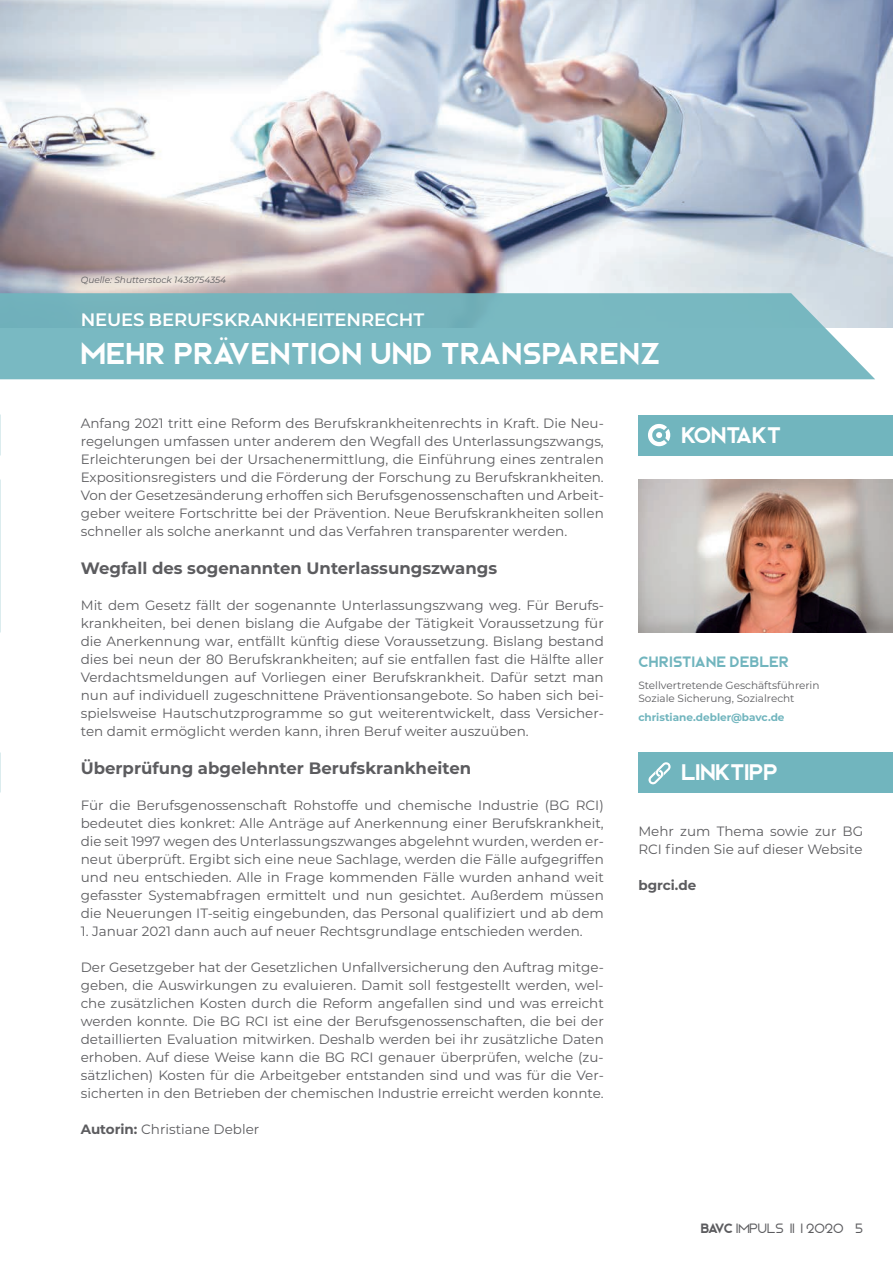
<style>
.page{position:relative;width:893px;height:1263px;background:#fff}
.page>*{position:absolute;margin:0;border:0;box-sizing:border-box;transform-origin:0 0}
.t1{font:30px "Bjorn";letter-spacing:.025em;color:#fff}
.t2{font:22.5px "Bjorn";color:#fff}
.t3{font:600 18px "Montserrat";letter-spacing:-.005em;color:#fff}
.t4{font:700 16.5px "Montserrat";color:#5c5c5f}
.t5{font:15px "Bjorn";letter-spacing:.025em;color:#71b5be}
.t6{font:13.5px/18px "Montserrat";color:#5c5c5f;text-align:justify}
.t7{font:300 13.5px "Bjorn";color:#5c5c5f}
.t8{font:700 13.5px "Montserrat";color:#5c5c5f}
.t9{font:10.5px/12.6px "Montserrat";color:#5c5c5f}
.t10{font:700 10.5px "Montserrat";color:#71b5be}
.t11{font:italic 9px "Montserrat";color:#5c5c5f}
.s1{font-weight:700}
.s2{font-weight:400}
</style>
<div class="page">
<img style="left:0;top:0;width:893px;height:327px">
<svg style="left:0;top:293px;width:875px;height:86px;background:#7db9c2"></svg>
<div style="left:638px;top:752px;width:255px;height:41px;background:#71b5be"></div>
<svg style="left:648px;top:762px;width:23px;height:23px"></svg>
<img style="left:0;top:479px;width:1px;height:153px">
<div style="left:638px;top:415px;width:255px;height:40px;background:#71b5be"></div>
<svg style="left:648px;top:424px;width:22px;height:22px"></svg>
<img style="left:638px;top:479px;width:255px;height:153px">
<p class="t11" style="left:81px;top:274px;width:147px">Quelle: Shutterstock 1438754354</p>
<h3 class="t3" style="left:81px;top:306px;width:345px">NEUES BERUFSKRANKHEITENRECHT</h3>
<h1 class="t1" style="left:81px;top:335px;width:581px">MEHR PRÄVENTION UND TRANSPARENZ</h1>
<p class="t6" style="left:81px;top:414px;width:525px">Anfang 2021 tritt eine Reform des Berufskrankheitenrechts in Kraft. Die Neu&shy;regelungen umfassen unter anderem den Wegfall des Unterlassungszwangs, Erleichterungen bei der Ursachenermittlung, die Einführung eines zentralen Expositionsregisters und die Förderung der Forschung zu Berufskrankheiten.<br>Von der Gesetzesänderung erhoffen sich Berufsgenossenschaften und Arbeit&shy;geber weitere Fortschritte bei der Prävention. Neue Berufskrankheiten sollen schneller als solche anerkannt und das Verfahren transparenter werden.</p>
<p class="t4" style="left:81px;top:556px;width:418px">Wegfall des sogenannten Unterlassungszwangs</p>
<p class="t6" style="left:81px;top:595px;width:525px">Mit dem Gesetz fällt der sogenannte Unterlassungszwang weg. Für Berufs&shy;krankheiten, bei denen bislang die Aufgabe der Tätigkeit Voraussetzung für die Anerkennung war, entfällt künftig diese Voraussetzung. Bislang bestand dies bei neun der 80 Berufskrankheiten; auf sie entfallen fast die Hälfte aller Verdachtsmeldungen auf Vorliegen einer Berufskrankheit. Dafür setzt man nun auf individuell zugeschnittene Präventionsangebote. So haben sich bei&shy;spielsweise Hautschutzprogramme so gut weiterentwickelt, dass Versicher&shy;ten damit ermöglicht werden kann, ihren Beruf weiter auszuüben.</p>
<p class="t4" style="left:81px;top:756px;width:392px">Überprüfung abgelehnter Berufskrankheiten</p>
<p class="t6" style="left:81px;top:795px;width:525px">Für die Berufsgenossenschaft Rohstoffe und chemische Industrie (BG RCI) bedeutet dies konkret: Alle Anträge auf Anerkennung einer Berufskrankheit, die seit 1997 wegen des Unterlassungszwanges abgelehnt wurden, werden er&shy;neut überprüft. Ergibt sich eine neue Sachlage, werden die Fälle aufgegriffen und neu entschieden. Alle in Frage kommenden Fälle wurden anhand weit gefasster Systemabfragen ermittelt und nun gesichtet. Außerdem müssen die Neuerungen IT-seitig eingebunden, das Personal qualifiziert und ab dem</p>
<p class="t6" style="left:81px;top:921px;width:503px">1. Januar 2021 dann auch auf neuer Rechtsgrundlage entschieden werden.</p>
<p class="t6" style="left:81px;top:957px;width:525px">Der Gesetzgeber hat der Gesetzlichen Unfallversicherung den Auftrag mitge&shy;geben, die Auswirkungen zu evaluieren. Damit soll festgestellt werden, wel&shy;che zusätzlichen Kosten durch die Reform angefallen sind und was erreicht werden konnte. Die BG RCI ist eine der Berufsgenossenschaften, die bei der detaillierten Evaluation mitwirken. Deshalb werden bei ihr zusätzliche Daten erhoben. Auf diese Weise kann die BG RCI genauer überprüfen, welche (zu&shy;sätzlichen) Kosten für die Arbeitgeber entstanden sind und was für die Ver&shy;sicherten in den Betrieben der chemischen Industrie erreicht werden konnte.</p>
<p class="t6" style="left:81px;top:1119px;width:180px"><span class="s1">Autorin:</span> Christiane Debler</p>
<h2 class="t2" style="left:681px;top:422px;width:101px">KONTAKT</h2>
<p class="t5" style="left:638px;top:653px;width:152px">CHRISTIANE DEBLER</p>
<p class="t9" style="left:638px;top:679px;width:183px">Stellvertretende Geschäftsführerin<br>Soziale Sicherung, Sozialrecht</p>
<p class="t10" style="left:638px;top:710px;width:148px">christiane.debler@bavc.de</p>
<h2 class="t2" style="left:681px;top:759px;width:98px">LINKTIPP</h2>
<p class="t6" style="left:638px;top:822px;width:226px">Mehr zum Thema sowie zur BG<br>RCI finden Sie auf dieser Website</p>
<p class="t8" style="left:638px;top:876px;width:59px">bgrci.de</p>
<p class="t7" style="left:701px;top:1220px;width:164px"><span class="s2">BAVC</span> IMPULS 11 I 2020 5</p>
</div>
